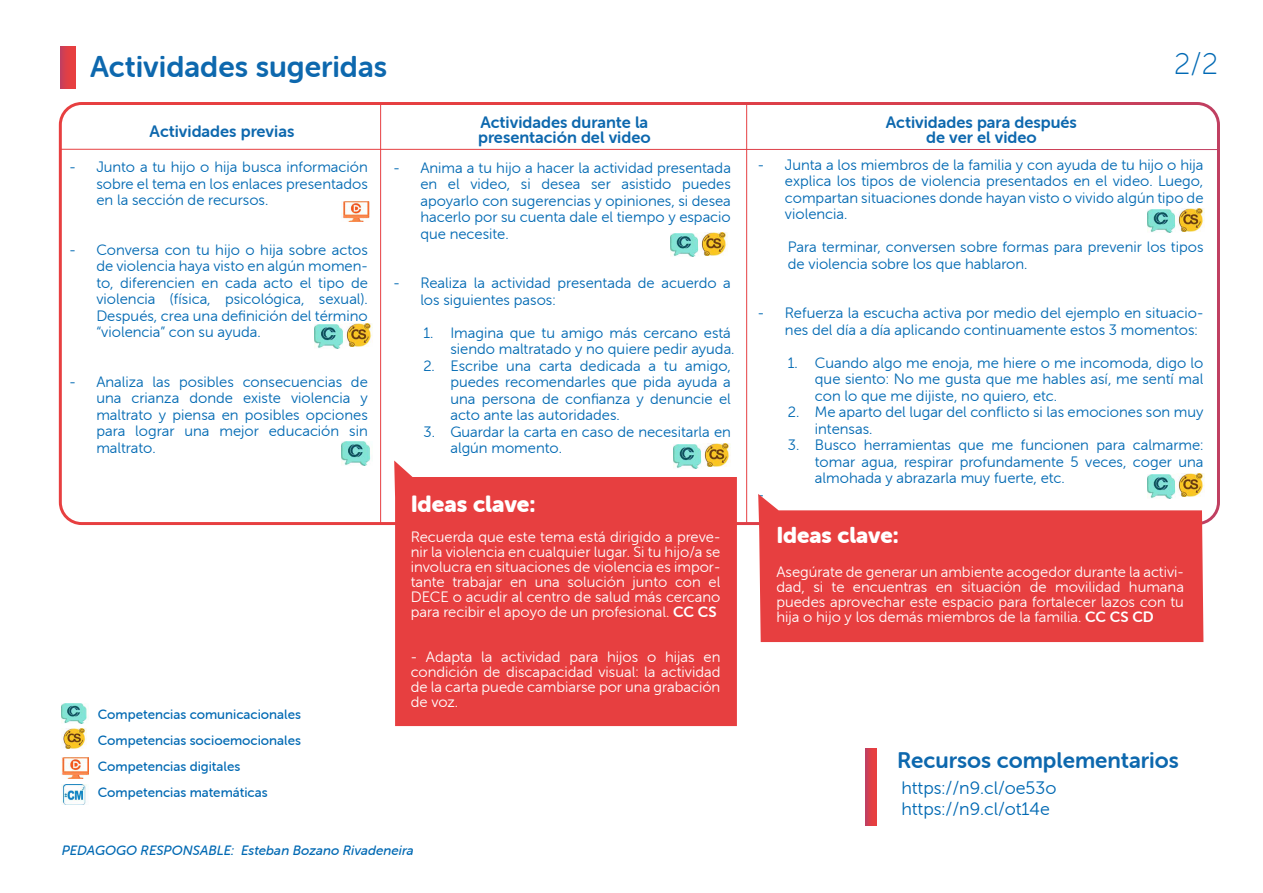
<style>
.page{position:relative;width:1263px;height:893px;background:#fff}
.page>*{position:absolute;margin:0;border:0;box-sizing:border-box;transform-origin:0 0}
.t1{font:30px "Museo Sans Rounded 700";color:#0d68ae}
.t2{font:30px "Museo Sans Rounded 100";color:#0069b4}
.t3{font:22.95px "Museo Sans Rounded 900";color:#fff}
.t4{font:22.5px "Museo Sans Rounded 700";color:#0d68ae}
.t5{font:22.5px "Museo Sans Rounded 900";color:#fff}
.t6{font:18px/21px "Museo Sans Rounded 300";color:#0069b3}
.t7{font:16.5px/15px "Museo Sans Rounded 700";color:#0d68ae}
.t8{font:15px/16.5px "Museo Sans Rounded 300";color:#0069b3;text-align:justify}
.t9{font:15px/15px "Museo Sans Rounded 300";color:#fff;text-align:justify}
.t10{font:13.5px/26px "Museo Sans Rounded 500";color:#0069b3}
.t11{font:italic 13.5px "Museo Sans Rounded 500";color:#0069b3}
.s1{font-family:"Museo Sans Rounded 700"}
</style>
<div class="page">
<svg style="left:60px;top:46px;width:15px;height:42px"></svg>
<svg style="left:866px;top:748px;width:10px;height:77px"></svg>
<img style="left:61px;top:703px;width:26px;height:21px">
<img style="left:61px;top:784px;width:26px;height:21px">
<img style="left:61px;top:758px;width:27px;height:20px">
<img style="left:342px;top:201px;width:27px;height:21px">
<img style="left:62px;top:728px;width:24px;height:21px">
<svg style="left:758px;top:494px;width:445px;height:148px;background:#e95454"></svg>
<div style="left:394px;top:460px;width:343px;height:266px;background:#e73f40"></div>
<img style="left:1147px;top:209px;width:29px;height:23px">
<img style="left:1177px;top:208px;width:27px;height:23px">
<img style="left:1147px;top:475px;width:31px;height:23px">
<img style="left:1176px;top:474px;width:28px;height:23px">
<img style="left:670px;top:233px;width:29px;height:24px">
<img style="left:700px;top:232px;width:27px;height:23px">
<img style="left:315px;top:324px;width:57px;height:24px">
<img style="left:342px;top:442px;width:29px;height:23px">
<img style="left:673px;top:445px;width:31px;height:23px">
<img style="left:702px;top:444px;width:28px;height:23px">
<h1 class="t1" style="left:90px;top:50px;width:299px">Actividades sugeridas</h1>
<h1 class="t2" style="left:1174px;top:47px;width:45px">2/2</h1>
<p class="t7" style="left:150px;top:123px;width:146px">Actividades previas</p>
<p class="t7" style="left:478px;top:114px;width:174px">Actividades durante la presentación del video</p>
<p class="t7" style="left:886px;top:114px;width:193px;text-align:center">Actividades para después de ver el video</p>
<p class="t8" style="left:96px;top:159px;width:273px;text-indent:-27px">- Junto a tu hijo o hija busca información sobre el tema en los enlaces presentados en la sección de recursos.</p>
<p class="t8" style="left:96px;top:241px;width:273px;text-indent:-27px">- Conversa con tu hijo o hija sobre actos de violencia haya visto en algún momen&shy;to, diferencien en cada acto el tipo de violencia (física, psicológica, sexual).<br>Después, crea una definición del término “violencia” con su ayuda.</p>
<p class="t8" style="left:96px;top:373px;width:273px;text-indent:-27px">- Analiza las posibles consecuencias de una crianza donde existe violencia y maltrato y piensa en posibles opciones para lograr una mejor educación sin maltrato.</p>
<p class="t8" style="left:785px;top:157px;width:420px;text-indent:-27px">- Junta a los miembros de la familia y con ayuda de tu hijo o hija explica los tipos de violencia presentados en el video. Luego, compartan situaciones donde hayan visto o vivido algún tipo de violencia.</p>
<p class="t8" style="left:788px;top:239px;width:417px">Para terminar, conversen sobre formas para prevenir los tipos de violencia sobre los que hablaron.</p>
<p class="t8" style="left:785px;top:305px;width:420px;text-indent:-27px">- Refuerza la escucha activa por medio del ejemplo en situacio&shy;nes del día a día aplicando continuamente estos 3 momentos:</p>
<p class="t8" style="left:815px;top:355px;width:390px;text-indent:-27px">1. Cuando algo me enoja, me hiere o me incomoda, digo lo que siento: No me gusta que me hables así, me sentí mal con lo que me dijiste, no quiero, etc.</p>
<p class="t8" style="left:815px;top:404px;width:390px;text-indent:-27px">2. Me aparto del lugar del conflicto si las emociones son muy intensas.</p>
<p class="t8" style="left:815px;top:437px;width:390px;text-indent:-27px">3. Busco herramientas que me funcionen para calmarme: tomar agua, respirar profundamente 5 veces, coger una almohada y abrazarla muy fuerte, etc.</p>
<p class="t8" style="left:758px;top:487px;width:8px">-</p>
<p class="t8" style="left:420px;top:159px;width:312px;text-indent:-27px">- Anima a tu hijo a hacer la actividad presentada en el video, si desea ser asistido puedes apoyarlo con sugerencias y opiniones, si desea hacerlo por su cuenta dale el tiempo y espacio que necesite.</p>
<p class="t8" style="left:420px;top:275px;width:312px;text-indent:-27px">- Realiza la actividad presentada de acuerdo a los siguientes pasos:</p>
<p class="t8" style="left:423px;top:324px;width:313px;text-align:right">1. Imagina que tu amigo más cercano está siendo maltratado y no quiere pedir ayuda.</p>
<p class="t8" style="left:450px;top:357px;width:282px;text-indent:-27px">2. Escribe una carta dedicada a tu amigo, puedes recomendarles que pida ayuda a una persona de confianza y denuncie el acto ante las autoridades.</p>
<p class="t8" style="left:450px;top:423px;width:282px;text-indent:-27px">3. Guardar la carta en caso de necesitarla en algún momento.</p>
<h2 class="t3" style="left:411px;top:491px;width:126px">Ideas clave:</h2>
<p class="t9" style="left:411px;top:530px;width:311px">Recuerda que este tema está dirigido a preve&shy;nir la violencia en cualquier lugar. Si tu hijo/a se involucra en situaciones de violencia es impor&shy;tante trabajar en una solución junto con el DECE o acudir al centro de salud más cercano para recibir el apoyo de un profesional. <span class="s1">CC CS</span></p>
<p class="t9" style="left:411px;top:650px;width:311px">- Adapta la actividad para hijos o hijas en condición de discapacidad visual: la actividad de la carta puede cambiarse por una grabación de voz.</p>
<h3 class="t5" style="left:776px;top:522px;width:124px">Ideas clave:</h3>
<p class="t9" style="left:776px;top:564px;width:409px">Asegúrate de generar un ambiente acogedor durante la activi&shy;dad, si te encuentras en situación de movilidad humana puedes aprovechar este espacio para fortalecer lazos con tu hija o hijo y los demás miembros de la familia. <span class="s1">CC CS CD</span></p>
<p class="t10" style="left:98px;top:701px;width:205px">Competencias comunicacionales<br>Competencias socioemocionales<br>Competencias digitales<br>Competencias matemáticas</p>
<h3 class="t4" style="left:897px;top:748px;width:283px">Recursos complementarios</h3>
<p class="t6" style="left:901px;top:778px;width:157px">https://n9.cl/oe53o https://n9.cl/ot14e</p>
<p class="t11" style="left:62px;top:843px;width:354px">PEDAGOGO RESPONSABLE: Esteban Bozano Rivadeneira</p>
</div>
